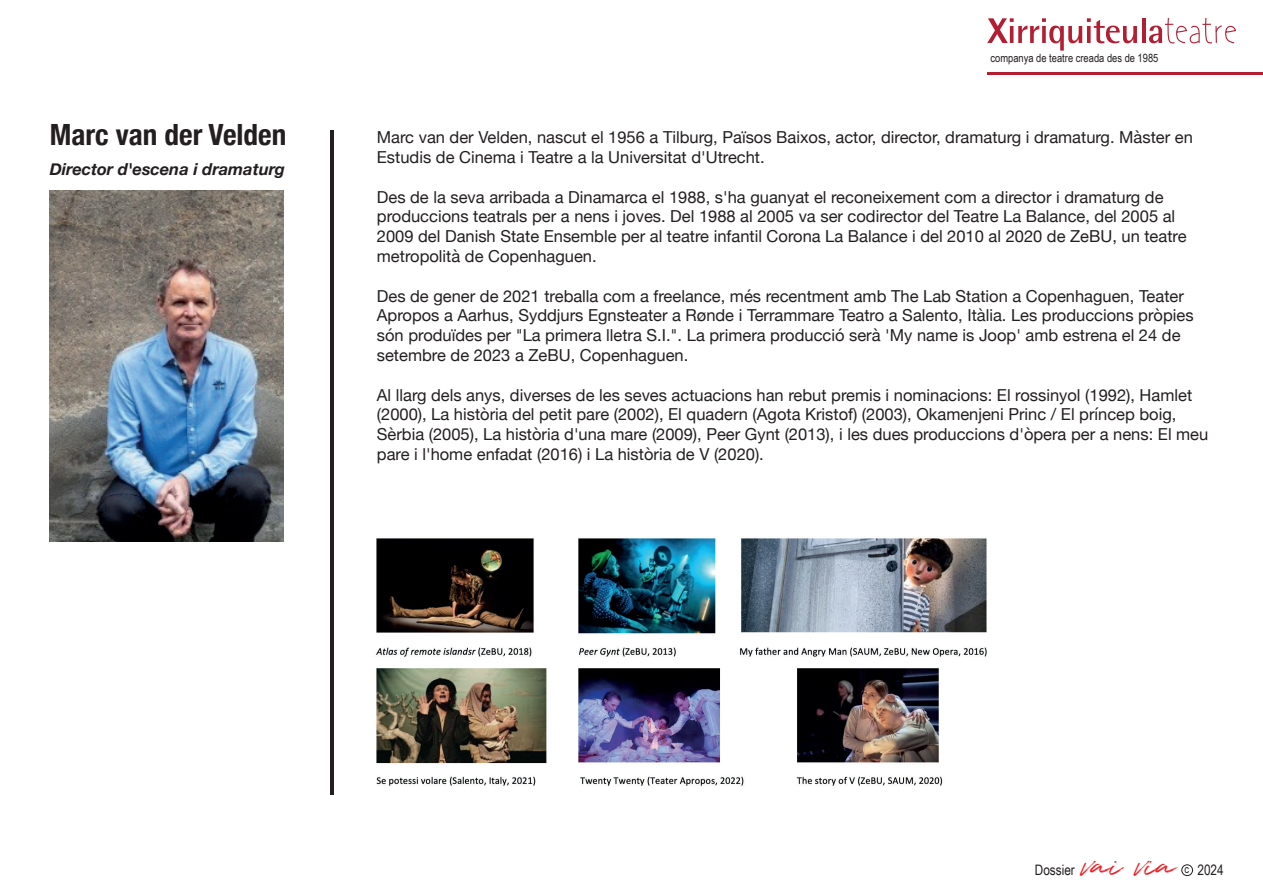
<style>
.page{position:relative;width:1263px;height:893px;background:#fff}
.page>*{position:absolute;margin:0;border:0;box-sizing:border-box;transform-origin:0 0}
.t1{font:32.7px "Quentin";color:#ee1d23}
.t2{font:700 condensed 29.25px "Helvetica Neue";color:#231f20}
.t3{font:16.5px/19.8px "Helvetica Neue";color:#231f20}
.t4{font:italic 700 16.5px "Helvetica Neue";color:#231f20}
.t5{font:14.4px "Arial Narrow";color:#231f20}
.t6{font:11.4px "Arial Narrow";color:#231f20}
.s1{font-size:11.25px}
</style>
<div class="page">
<img style="left:376px;top:538px;width:611px;height:248px">
<img style="left:50px;top:190px;width:234px;height:352px">
<hr style="left:330px;top:130px;width:4px;height:665px;background:#231f20">
<svg style="left:987px;top:18px;width:150px;height:33px"></svg>
<hr style="left:1142px;top:18px;width:3px;height:25px;background:#b31e33">
<svg style="left:1149px;top:17px;width:87px;height:27px"></svg>
<hr style="left:987px;top:73px;width:275px;height:2px;background:#b31e33">
<div style="left:1181px;top:864px;width:12px;height:12px;border:1px solid #231f20;border-radius:50%"></div>
<h2 class="t2" style="left:50px;top:110px;width:238px">Marc van der Velden</h2>
<p class="t4" style="left:50px;top:156px;width:237px">Director d'escena i dramaturg</p>
<p class="t6" style="left:990px;top:49px;width:169px">companya de teatre creada des de 1985</p>
<p class="t3" style="left:377px;top:128px;width:817px">Marc van der Velden, nascut el 1956 a Tilburg, Països Baixos, actor, director, dramaturg i dramaturg. Màster en<br>Estudis de Cinema i Teatre a la Universitat d'Utrecht.</p>
<p class="t3" style="left:377px;top:188px;width:811px">Des de la seva arribada a Dinamarca el 1988, s'ha guanyat el reconeixement com a director i dramaturg de produccions teatrals per a nens i joves. Del 1988 al 2005 va ser codirector del Teatre La Balance, del 2005 al 2009 del Danish State Ensemble per al teatre infantil Corona La Balance i del 2010 al 2020 de ZeBU, un teatre metropolità de Copenhaguen.</p>
<p class="t3" style="left:377px;top:287px;width:818px">Des de gener de 2021 treballa com a freelance, més recentment amb The Lab Station a Copenhaguen, Teater Apropos a Aarhus, Syddjurs Egnsteater a Rønde i Terrammare Teatro a Salento, Itàlia. Les produccions pròpies són produïdes per "La primera lletra S.I.". La primera producció serà 'My name is Joop' amb estrena el 24 de setembre de 2023 a ZeBU, Copenhaguen.</p>
<p class="t3" style="left:377px;top:386px;width:833px">Al llarg dels anys, diverses de les seves actuacions han rebut premis i nominacions: El rossinyol (1992), Hamlet (2000), La història del petit pare (2002), El quadern (Agota Kristof) (2003), Okamenjeni Princ / El príncep boig, Sèrbia (2005), La història d'una mare (2009), Peer Gynt (2013), i les dues produccions d'òpera per a nens: El meu pare i l'home enfadat (2016) i La història de V (2020).</p>
<p class="t5" style="left:1035px;top:859px;width:42px">Dossier</p>
<h1 class="t1" style="left:1081px;top:843px;width:96px">vai via</h1>
<p class="t5" style="left:1184px;top:859px;width:41px"><span class="s1">c</span> 2024</p>
</div>
